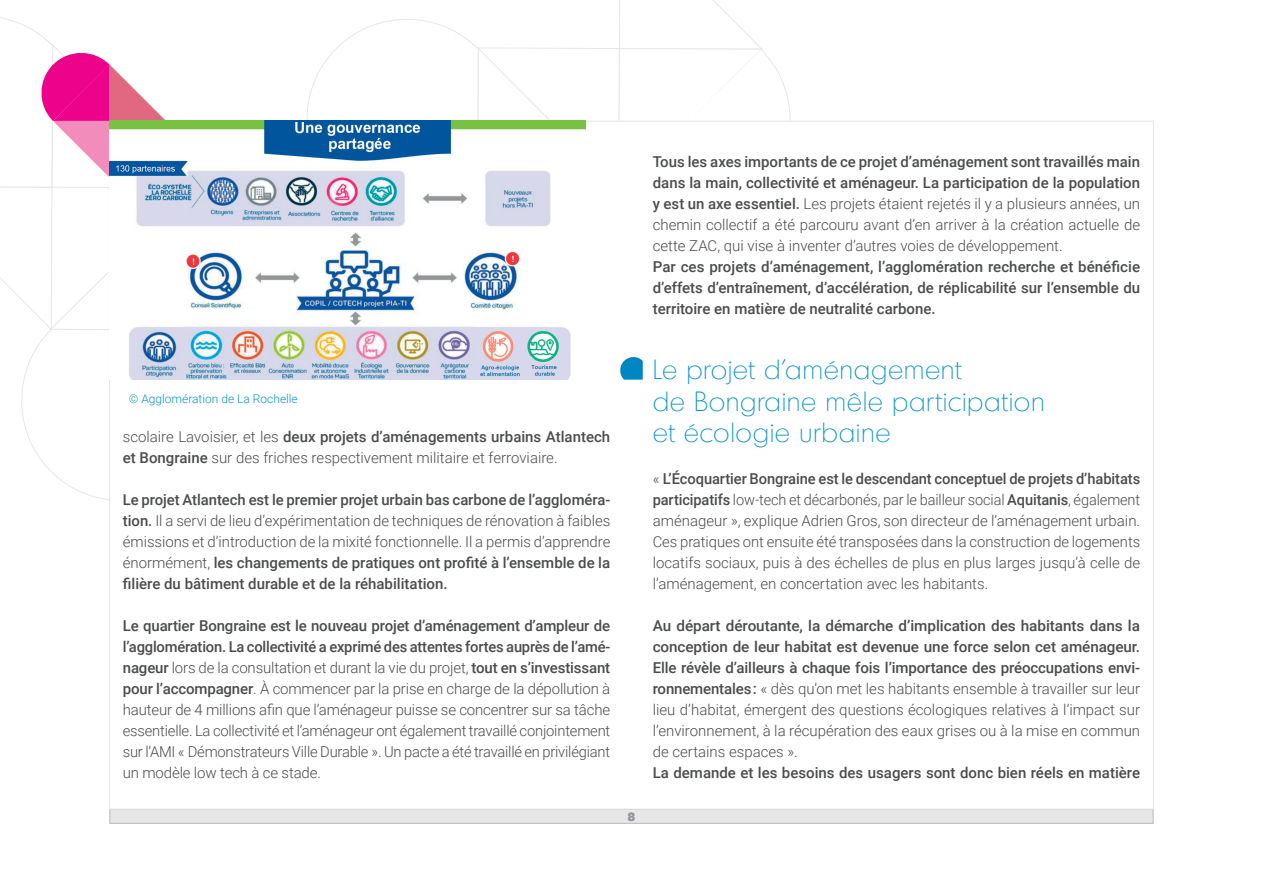
<style>
.page{position:relative;width:1263px;height:893px;background:#fff}
.page>*{position:absolute;margin:0;border:0;box-sizing:border-box;transform-origin:0 0}
.t1{font:200 27px/31.5px "Montreal";letter-spacing:.025em;color:#0a93c8}
.t2{font:300 15px/21px "Roboto";color:#4b4c4d;text-align:justify}
.t3{font:500 15px/21px "Roboto";color:#4b4c4d;text-align:justify}
.t4{font:300 12px "Roboto";color:#0a93c8}
.t5{font:900 12px "Motiva Sans";color:#939598}
.s1{font-weight:500}
.s2{font-weight:300}
</style>
<div class="page">
<div style="left:109px;top:809px;width:1044px;height:15px;background:#e4e8e8;border:1px solid #b8b9bc"></div>
<svg style="left:0;top:0;width:801px;height:655px"></svg>
<img style="left:109px;top:121px;width:476px;height:259px">
<p class="t4" style="left:129px;top:390px;width:170px">© Agglomération de La Rochelle</p>
<p class="t2" style="left:123px;top:426px;width:489px">scolaire Lavoisier, et les <span class="s1">deux projets d’aménagements urbains Atlantech et Bongraine</span> sur des friches respectivement militaire et ferroviaire.</p>
<p class="t3" style="left:123px;top:489px;width:489px">Le projet Atlantech est le premier projet urbain bas carbone de l’aggloméra&shy;tion. <span class="s2">Il a servi de lieu d’expérimentation de techniques de rénovation à faibles émissions et d’introduction de la mixité fonctionnelle. Il a permis d’apprendre énormément,</span> les changements de pratiques ont profité à l’ensemble de la filière du bâtiment durable et de la réhabilitation.</p>
<p class="t2" style="left:123px;top:615px;width:489px"><span class="s1">Le quartier Bongraine est le nouveau projet d’aménagement d’ampleur de l’agglomération. La collectivité a exprimé des attentes fortes auprès de l’amé&shy;nageur</span> lors de la consultation et durant la vie du projet, <span class="s1">tout en s’investissant pour l’accompagner</span>. À commencer par la prise en charge de la dépollution à hauteur de 4 millions afin que l’aménageur puisse se concentrer sur sa tâche essentielle. La collectivité et l’aménageur ont également travaillé conjointement sur l’AMI « Démonstrateurs Ville Durable ». Un pacte a été travaillé en privilégiant un modèle low tech à ce stade.</p>
<p class="t2" style="left:653px;top:150px;width:489px"><span class="s1">Tous les axes importants de ce projet d’aménagement sont travaillés main dans la main, collectivité et aménageur. La participation de la population y est un axe essentiel.</span> Les projets étaient rejetés il y a plusieurs années, un chemin collectif a été parcouru avant d’en arriver à la création actuelle de cette ZAC, qui vise à inventer d’autres voies de développement.</p>
<p class="t3" style="left:653px;top:255px;width:489px">Par ces projets d’aménagement, l’agglomération recherche et bénéficie d’effets d’entraînement, d’accélération, de réplicabilité sur l’ensemble du territoire en matière de neutralité carbone.</p>
<p class="t5" style="left:627px;top:808px;width:9px">8</p>
<h1 class="t1" style="left:653px;top:354px;width:393px">Le projet d’aménagement<br>de Bongraine mêle participation et écologie urbaine</h1>
<p class="t2" style="left:653px;top:468px;width:489px">« <span class="s1">L’Écoquartier Bongraine est le descendant conceptuel de projets d’habitats participatifs</span> low-tech et décarbonés, par le bailleur social <span class="s1">Aquitanis</span>, également aménageur », explique Adrien Gros, son directeur de l’aménagement urbain.<br>Ces pratiques ont ensuite été transposées dans la construction de logements locatifs sociaux, puis à des échelles de plus en plus larges jusqu’à celle de l’aménagement, en concertation avec les habitants.</p>
<p class="t3" style="left:653px;top:615px;width:489px">Au départ déroutante, la démarche d’implication des habitants dans la conception de leur habitat est devenue une force selon cet aménageur.<br>Elle révèle d’ailleurs à chaque fois l’importance des préoccupations envi&shy;ronnementales : <span class="s2">« dès qu’on met les habitants ensemble à travailler sur leur lieu d’habitat, émergent des questions écologiques relatives à l’impact sur l’environnement, à la récupération des eaux grises ou à la mise en commun de certains espaces ».</span></p>
<p class="t3" style="left:653px;top:762px;width:489px">La demande et les besoins des usagers sont donc bien réels en matière</p>
</div>
